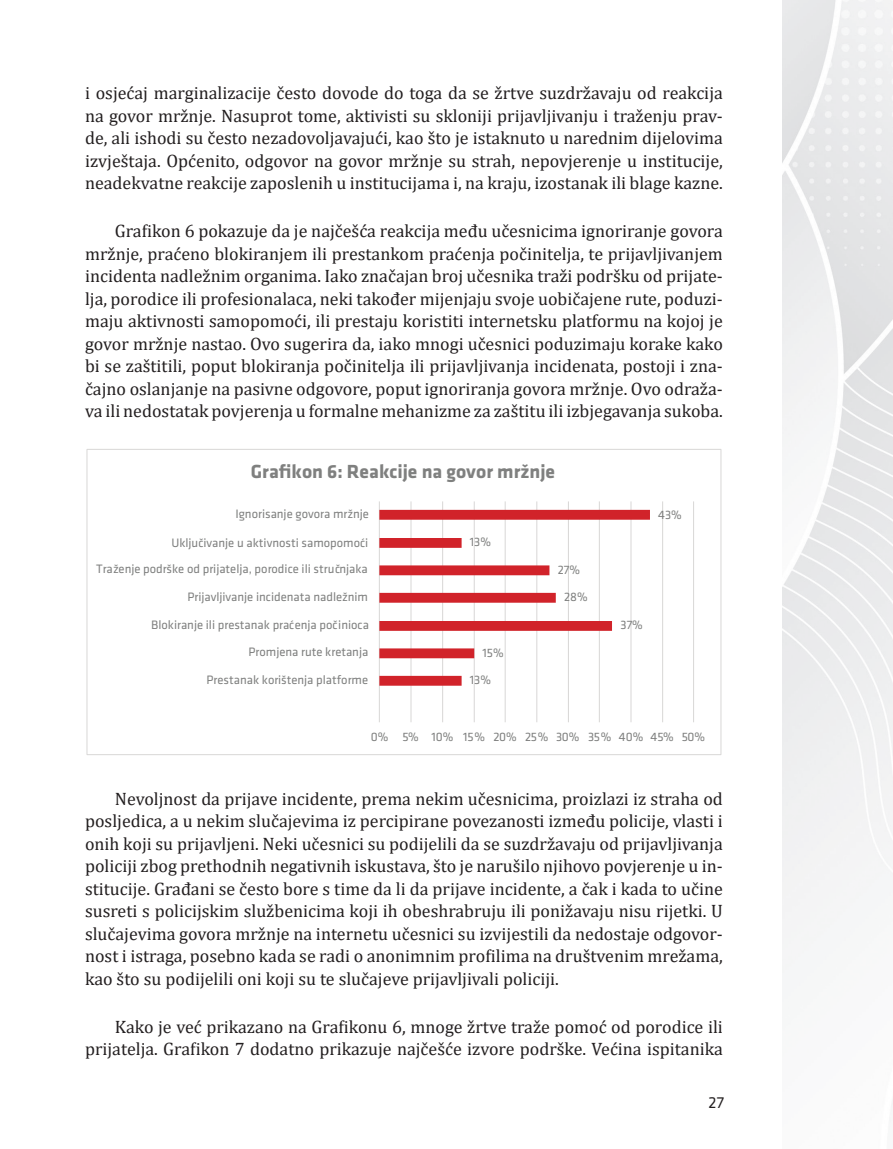
<style>
.page{position:relative;width:893px;height:1149px;background:#fff}
.page>*{position:absolute;margin:0;border:0;box-sizing:border-box;transform-origin:0 0}
.t1{font:700 19.65px "Klavika Basic";color:#7f807f}
.t2{font:18px/22.5px "Cambria";color:#231f20;text-align:justify}
.t3{font:16.5px "Klavika Basic";color:#231f20}
.t4{font:12.6px "Klavika Basic";color:#7f807f}
.t5{font:12.6px "Klavika Basic";letter-spacing:-.04em;color:#7f807f}
</style>
<div class="page">
<img style="left:783px;top:0;width:110px;height:1105px">
<hr style="left:410px;top:501px;width:1px;height:221px;background:#dad9d8">
<hr style="left:442px;top:501px;width:1px;height:221px;background:#dad9d8">
<hr style="left:474px;top:501px;width:1px;height:221px;background:#dad9d8">
<hr style="left:505px;top:501px;width:1px;height:221px;background:#dad9d8">
<hr style="left:536px;top:501px;width:1px;height:221px;background:#dad9d8">
<hr style="left:568px;top:501px;width:1px;height:221px;background:#dad9d8">
<hr style="left:599px;top:501px;width:1px;height:221px;background:#dad9d8">
<hr style="left:630px;top:501px;width:1px;height:221px;background:#dad9d8">
<hr style="left:662px;top:501px;width:1px;height:221px;background:#dad9d8">
<hr style="left:693px;top:501px;width:1px;height:221px;background:#dad9d8">
<hr style="left:379px;top:501px;width:1px;height:221px;background:#dad9d8">
<svg style="left:379px;top:509px;width:271px;height:176px"></svg>
<p class="t2" style="left:85px;top:82px;width:639px">i osjećaj marginalizacije često dovode do toga da se žrtve suzdržavaju od reakcija na govor mržnje. Nasuprot tome, aktivisti su skloniji prijavljivanju i traženju prav&shy;de, ali ishodi su često nezadovoljavajući, kao što je istaknuto u narednim dijelovima izvještaja. Općenito, odgovor na govor mržnje su strah, nepovjerenje u institucije, neadekvatne reakcije zaposlenih u institucijama i, na kraju, izostanak ili blage kazne.</p>
<p class="t2" style="left:85px;top:220px;width:639px;text-indent:30px">Grafikon 6 pokazuje da je najčešća reakcija među učesnicima ignoriranje govora mržnje, praćeno blokiranjem ili prestankom praćenja počinitelja, te prijavljivanjem incidenta nadležnim organima. Iako značajan broj učesnika traži podršku od prijate&shy;lja, porodice ili profesionalaca, neki također mijenjaju svoje uobičajene rute, poduzi&shy;maju aktivnosti samopomoći, ili prestaju koristiti internetsku platformu na kojoj je govor mržnje nastao. Ovo sugerira da, iako mnogi učesnici poduzimaju korake kako bi se zaštitili, poput blokiranja počinitelja ili prijavljivanja incidenata, postoji i zna&shy;čajno oslanjanje na pasivne odgovore, poput ignoriranja govora mržnje. Ovo odraža&shy;va ili nedostatak povjerenja u formalne mehanizme za zaštitu ili izbjegavanja sukoba.</p>
<p class="t1" style="left:251px;top:457px;width:306px">Grafikon 6: Reakcije na govor mržnje</p>
<p class="t4" style="left:235px;top:505px;width:135px">Ignorisanje govora mržnje</p>
<p class="t4" style="left:171px;top:534px;width:198px">Uključivanje u aktivnosti samopomoći</p>
<p class="t4" style="left:96px;top:560px;width:273px">Traženje podrške od prijatelja, porodice ili stručnjaka</p>
<p class="t4" style="left:187px;top:588px;width:182px">Prijavljivanje incidenata nadležnim</p>
<p class="t4" style="left:151px;top:616px;width:219px">Blokiranje ili prestanak praćenja počinioca</p>
<p class="t4" style="left:249px;top:643px;width:121px">Promjena rute kretanja</p>
<p class="t4" style="left:207px;top:671px;width:163px">Prestanak korištenja platforme</p>
<p class="t4" style="left:470px;top:534px;width:23px">13%</p>
<p class="t4" style="left:482px;top:644px;width:23px">15%</p>
<p class="t4" style="left:470px;top:671px;width:23px">13%</p>
<p class="t4" style="left:558px;top:561px;width:24px">27%</p>
<p class="t4" style="left:564px;top:588px;width:25px">28%</p>
<p class="t4" style="left:658px;top:506px;width:25px">43%</p>
<p class="t4" style="left:621px;top:616px;width:24px">37%</p>
<p class="t5" style="left:371px;top:728px;width:336px">0% 5% 10% 15% 20% 25% 30% 35% 40% 45% 50%</p>
<p class="t2" style="left:85px;top:786px;width:639px;text-indent:30px">Nevoljnost da prijave incidente, prema nekim učesnicima, proizlazi iz straha od posljedica, a u nekim slučajevima iz percipirane povezanosti između policije, vlasti i onih koji su prijavljeni. Neki učesnici su podijelili da se suzdržavaju od prijavljivanja policiji zbog prethodnih negativnih iskustava, što je narušilo njihovo povjerenje u in&shy;stitucije. Građani se često bore s time da li da prijave incidente, a čak i kada to učine susreti s policijskim službenicima koji ih obeshrabruju ili ponižavaju nisu rijetki. U slučajevima govora mržnje na internetu učesnici su izvijestili da nedostaje odgovor&shy;nost i istraga, posebno kada se radi o anonimnim profilima na društvenim mrežama, kao što su podijelili oni koji su te slučajeve prijavljivali policiji.</p>
<p class="t2" style="left:85px;top:1015px;width:639px;text-align:right">Kako je već prikazano na Grafikonu 6, mnoge žrtve traže pomoć od porodice ili prijatelja. Grafikon 7 dodatno prikazuje najčešće izvore podrške. Većina ispitanika</p>
<p class="t3" style="left:709px;top:1091px;width:17px">27</p>
</div>
